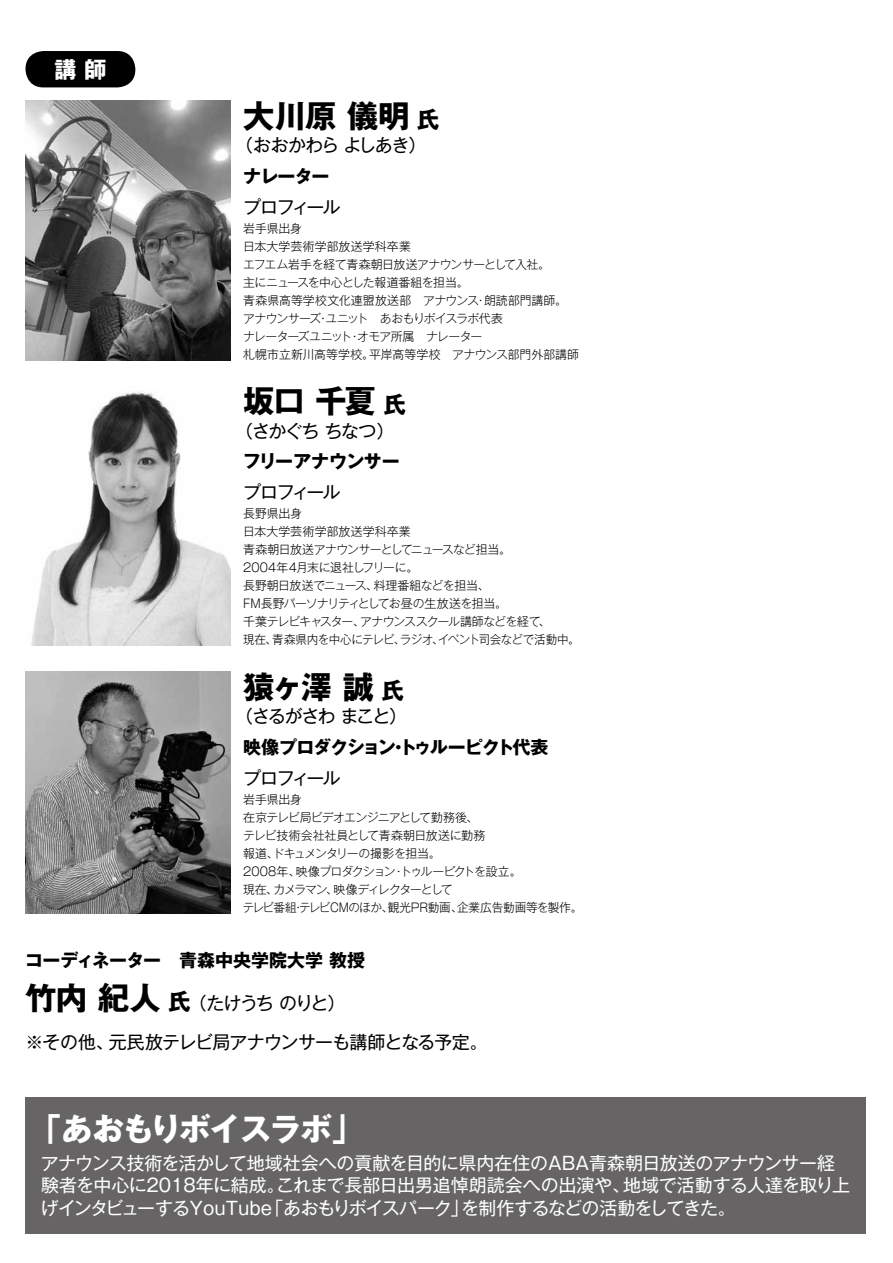
<style>
.page{position:relative;width:893px;height:1263px;background:#fff}
.page>*{position:absolute;margin:0;border:0;box-sizing:border-box;transform-origin:0 0}
.t1{font:700 31.5px "Gothic MB101 Pr 6";letter-spacing:-.015em;color:#000}
.t2{font:700 31.5px "Gothic MB101 Pr 6";letter-spacing:-.045em;color:#fff}
.t3{font:700 22.5px "Gothic MB101 Pr 6";color:#000}
.t4{font:700 22.5px "Gothic MB101 Pr 6";color:#fff}
.t5{font:18px/22.5px "Gothic MB101 Pr 6";letter-spacing:-.025em;color:#fff}
.t6{font:18px "Gothic MB101 Pr 6";letter-spacing:-.065em;color:#000}
.t7{font:700 18px "Gothic MB101 Pr 6";color:#000}
.t8{font:700 18px "Gothic MB101 Pr 6";letter-spacing:-.065em;color:#000}
.t9{font:18px "Gothic MB101 Pr 6";letter-spacing:-.045em;color:#fff}
.t10{font:700 18px "Gothic MB101 Pr 6";letter-spacing:-.035em;color:#000}
.t11{font:18px "Gothic MB101 Pr 6";color:#fff}
.t12{font:18px "Gothic MB101 Pr 6";letter-spacing:-.075em;color:#fff}
.t13{font:18px "Gothic MB101 Pr 6";letter-spacing:-.09em;color:#000}
.t14{font:18px "Gothic MB101 Pr 6";letter-spacing:-.095em;color:#000}
.t15{font:300 12px/18px "Gothic MB101 Pr 6";letter-spacing:-.03em;color:#000}
.t16{font:300 12px/18px "Gothic MB101 Pr 6";letter-spacing:-.01em;color:#000}
.t17{font:300 12px "Gothic MB101 Pr 6";letter-spacing:-.05em;color:#000}
.t18{font:300 12px/18px "Gothic MB101 Pr 6";letter-spacing:-.055em;color:#000}
.t19{font:300 12px/18px "Gothic MB101 Pr 6";letter-spacing:-.06em;color:#000}
.t20{font:300 12px "Gothic MB101 Pr 6";letter-spacing:-.08em;color:#000}
.t21{font:300 12px "Gothic MB101 Pr 6";letter-spacing:.01em;color:#000}
.t22{font:300 12px "Gothic MB101 Pr 6";letter-spacing:.005em;color:#000}
.t23{font:300 12px "Gothic MB101 Pr 6";letter-spacing:-.11em;color:#000}
.t24{font:300 12px "Gothic MB101 Pr 6";letter-spacing:-.03em;color:#000;scale:.96 1}
</style>
<div class="page">
<img style="left:26px;top:100px;width:204px;height:260px">
<img style="left:31px;top:392px;width:199px;height:254px">
<img style="left:26px;top:671px;width:204px;height:242px">
<div style="left:26px;top:51px;width:109px;height:36px;background:#000;border-radius:18px"></div>
<div style="left:26px;top:1097px;width:840px;height:136px;background:#666464"></div>
<h2 class="t4" style="left:54px;top:51px;width:54px">講師</h2>
<h1 class="t1" style="left:243px;top:90px;width:168px">大川原儀明</h1>
<h3 class="t6" style="left:235px;top:130px;width:193px">（おおかわらよしあき(</h3>
<h3 class="t10" style="left:243px;top:161px;width:88px">ナレーター</h3>
<h3 class="t6" style="left:243px;top:192px;width:99px">プロフィール</h3>
<p class="t16" style="left:243px;top:218px;width:325px">岩手県出身<br>日本大学芸術学部放送学科卒業<br>エフエム岩手を経て青森朝日放送アナウンサーとして入社。<br>主にニュースを中心とした報道番組を担当。<br>青森県高等学校文化連盟放送部　アナウンス朗読部門講師。</p>
<h2 class="t3" style="left:417px;top:101px;width:24px">氏</h2>
<p class="t18" style="left:243px;top:290px;width:261px;text-indent:232px">・<br>アナウンサーズユニット　あおもりボイスラボ代表</p>
<p class="t19" style="left:243px;top:308px;width:241px;text-indent:74px">・<br>ナレーターズユニットオモア所属　ナレーター</p>
<p class="t15" style="left:349px;top:326px;width:13px">・</p>
<p class="t22" style="left:243px;top:344px;width:132px">札幌市立新川高等学校。</p>
<p class="t15" style="left:369px;top:344px;width:211px">平岸高等学校　アナウンス部門外部講師</p>
<h1 class="t1" style="left:243px;top:375px;width:134px">坂口千夏</h1>
<h3 class="t6" style="left:235px;top:416px;width:161px">（さかぐちちなつ(</h3>
<h3 class="t10" style="left:243px;top:446px;width:159px">フリーアナウンサー</h3>
<h3 class="t6" style="left:243px;top:477px;width:99px">プロフィール</h3>
<p class="t15" style="left:243px;top:504px;width:61px">長野県出身</p>
<p class="t21" style="left:243px;top:522px;width:169px">日本大学芸術学部放送学科卒業</p>
<p class="t17" style="left:243px;top:540px;width:269px">青森朝日放送アナウンサーとしてニュースなど担当。</p>
<p class="t15" style="left:243px;top:558px;width:177px">2004年4月末に退社しフリーに。</p>
<p class="t15" style="left:374px;top:576px;width:117px">料理番組などを担当、</p>
<h2 class="t3" style="left:383px;top:386px;width:24px">氏</h2>
<p class="t15" style="left:243px;top:576px;width:265px">長野朝日放送でニュース、<br>FM長野パーソナリティとしてお昼の生放送を担当。</p>
<p class="t15" style="left:272px;top:612px;width:309px;text-indent:-29px">千葉テレビキャスター、<br>青森県内を中心にテレビラジオイベント司会などで活動中。</p>
<p class="t24" style="left:432px;top:630px;width:14px">、</p>
<p class="t17" style="left:360px;top:612px;width:182px">アナウンススクール講師などを経て</p>
<p class="t15" style="left:538px;top:612px;width:13px">、</p>
<p class="t24" style="left:243px;top:630px;width:36px">現在、</p>
<p class="t24" style="left:394px;top:630px;width:13px">、</p>
<h1 class="t1" style="left:243px;top:661px;width:132px">猿ヶ澤誠</h1>
<h3 class="t13" style="left:235px;top:701px;width:173px">（さるがさわまこと(</h3>
<h3 class="t8" style="left:243px;top:732px;width:307px">映像プロダクショントゥルーピクト代表</h3>
<h2 class="t3" style="left:381px;top:672px;width:24px">氏</h2>
<h3 class="t10" style="left:389px;top:732px;width:19px">・</h3>
<h3 class="t6" style="left:243px;top:763px;width:99px">プロフィール</h3>
<p class="t15" style="left:243px;top:789px;width:244px">岩手県出身<br>在京テレビ局ビデオエンジニアとして勤務後、テレビ技術会社社員として青森朝日放送に勤務報道ドキュメンタリーの撮影を担当。</p>
<p class="t15" style="left:267px;top:843px;width:13px">、</p>
<p class="t20" style="left:296px;top:861px;width:227px">映像プロダクショントゥルーピクトを設立。</p>
<p class="t15" style="left:243px;top:861px;width:59px">2008年、</p>
<p class="t15" style="left:393px;top:861px;width:13px">・</p>
<p class="t23" style="left:333px;top:879px;width:121px">映像ディレクターとして</p>
<p class="t15" style="left:243px;top:879px;width:36px">現在、</p>
<p class="t15" style="left:274px;top:879px;width:56px">カメラマン</p>
<p class="t15" style="left:326px;top:879px;width:13px">、</p>
<p class="t15" style="left:243px;top:897px;width:152px">テレビ番組テレビCMのほか、</p>
<p class="t16" style="left:457px;top:897px;width:127px">企業広告動画等を製作。</p>
<p class="t15" style="left:388px;top:897px;width:76px">観光PR動画、</p>
<p class="t15" style="left:292px;top:897px;width:13px">・</p>
<h3 class="t7" style="left:25px;top:946px;width:342px">コーディネーター　青森中央学院大学教授</h3>
<h1 class="t1" style="left:26px;top:972px;width:137px">竹内紀人</h1>
<h2 class="t3" style="left:168px;top:983px;width:24px">氏</h2>
<h3 class="t14" style="left:189px;top:988px;width:158px">（たけうちのりと(</h3>
<h3 class="t6" style="left:109px;top:1027px;width:381px">元民放テレビ局アナウンサーも講師となる予定。</h3>
<h3 class="t6" style="left:26px;top:1027px;width:90px">※その他、</h3>
<h1 class="t2" style="left:30px;top:1103px;width:335px">「あおもりボイスラボ「</h1>
<h3 class="t5" style="left:623px;top:1150px;width:228px;text-indent:-582px">アナウンス技術を活かして地域社会への貢献を目的に県内在住のABA青森朝日放送のアナウンサー経地域で活動する人達を取り上</h3>
<h3 class="t5" style="left:276px;top:1173px;width:355px">これまで長部日出男追悼朗読会への出演や、</h3>
<h3 class="t11" style="left:41px;top:1170px;width:245px">験者を中心に2018年に結成。</h3>
<h3 class="t5" style="left:40px;top:1195px;width:233px">げインタビューするYouTube</h3>
<h3 class="t9" style="left:461px;top:1193px;width:276px">を制作するなどの活動をしてきた。</h3>
<h3 class="t12" style="left:266px;top:1193px;width:204px">「あおもりボイスパーク」</h3>
</div>
